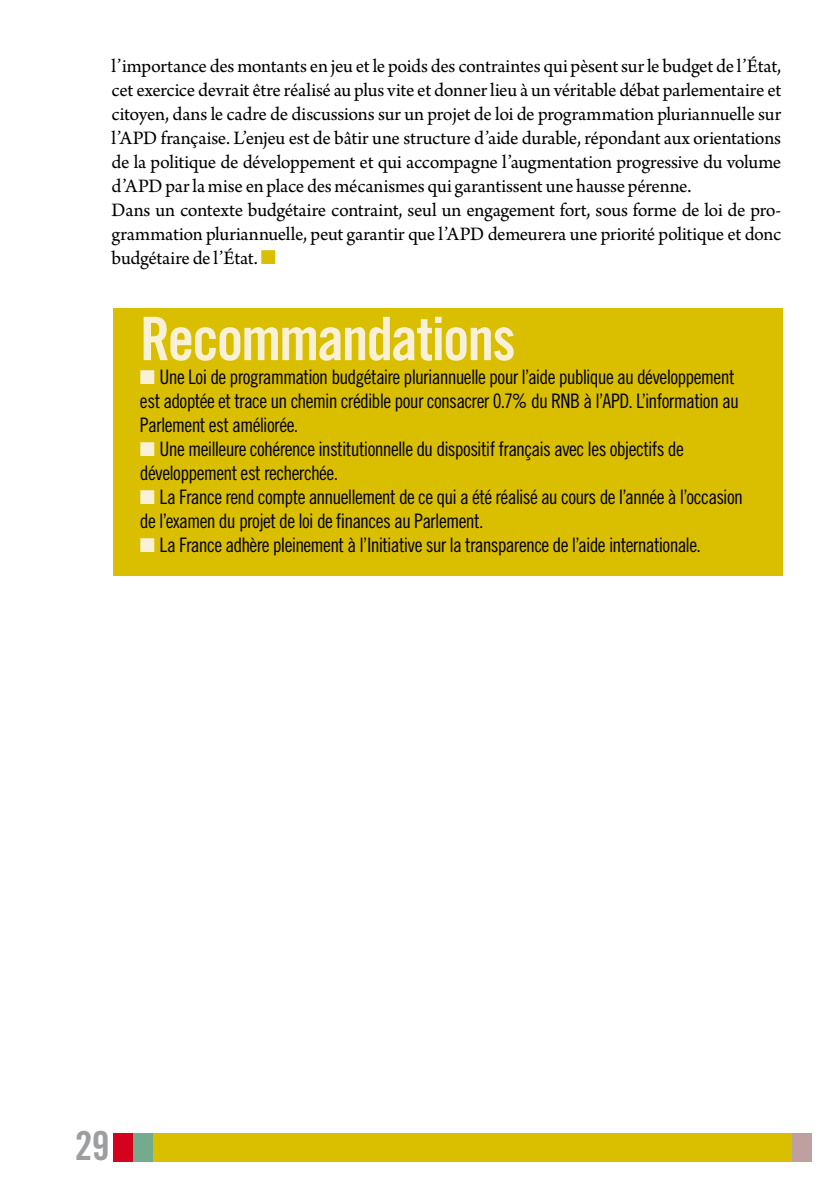
<style>
.page{position:relative;width:840px;height:1191px;background:#fff}
.page>*{position:absolute;margin:0;border:0;box-sizing:border-box;transform-origin:0 0}
.t1{font:60px "Trade Gothic LT Std Bd Cn 20";color:#f8f1d7}
.t2{font:40px "Trade Gothic LT Std Bd Cn 20";color:#9c9e9f}
.t3{font:20px/24px "Arno Pro";letter-spacing:-.015em;color:#000}
.t4{font:20px/24px "Trade Gothic LT Std Cn 18";letter-spacing:-.035em;color:#000}
.s1{color:#dabe00}
.s2{color:#f8f1d7}
</style>
<div class="page">
<div style="left:113px;top:308px;width:669px;height:267px;background:#dabe00"></div>
<div style="left:153px;top:1132px;width:638px;height:29px;background:#dabe00"></div>
<div style="left:791px;top:1132px;width:20px;height:29px;background:#bea0a0"></div>
<div style="left:133px;top:1132px;width:20px;height:29px;background:#74ab8d"></div>
<div style="left:113px;top:1132px;width:20px;height:29px;background:#d4021d"></div>
<p class="t3" style="left:111px;top:55px;width:670px">l’importance des montants en jeu et le poids des contraintes qui pèsent sur le budget de l’État, cet exercice devrait être réalisé au plus vite et donner lieu à un véritable débat parlementaire et citoyen, dans le cadre de discussions sur un projet de loi de programmation pluriannuelle sur l’APD française. L’enjeu est de bâtir une structure d’aide durable, répondant aux orientations de la politique de développement et qui accompagne l’augmentation progressive du volume d’APD par la mise en place des mécanismes qui garantissent une hausse pérenne.<br>Dans un contexte budgétaire contraint, seul un engagement fort, sous forme de loi de pro&shy;grammation pluriannuelle, peut garantir que l’APD demeurera une priorité politique et donc budgétaire de l’État. <span class="s1">■</span></p>
<h1 class="t1" style="left:140px;top:302px;width:377px">Recommandations</h1>
<p class="t4" style="left:140px;top:365px;width:600px"><span class="s2">■</span> Une Loi de programmation budgétaire pluriannuelle pour l’aide publique au développement est adoptée et trace un chemin crédible pour consacrer 0.7% du RNB à l’APD. L’information au<br>Parlement est améliorée.</p>
<p class="t4" style="left:140px;top:437px;width:545px"><span class="s2">■</span> Une meilleure cohérence institutionnelle du dispositif français avec les objectifs de développement est recherchée.</p>
<p class="t4" style="left:140px;top:485px;width:604px"><span class="s2">■</span> La France rend compte annuellement de ce qui a été réalisé au cours de l’année à l’occasion de l’examen du projet de loi de finances au Parlement.</p>
<p class="t4" style="left:140px;top:533px;width:562px"><span class="s2">■</span> La France adhère pleinement à l’Initiative sur la transparence de l’aide internationale.</p>
<h2 class="t2" style="left:75px;top:1121px;width:37px">29</h2>
</div>
